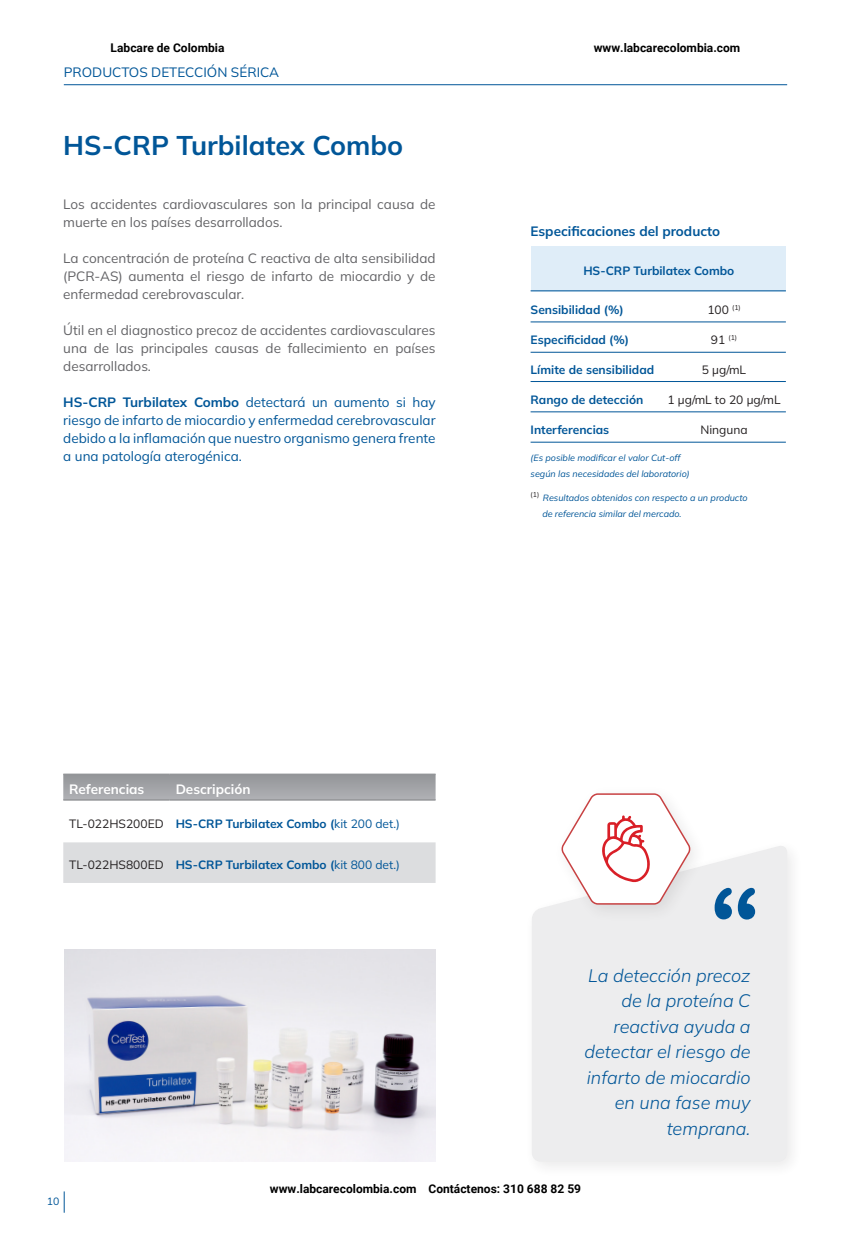
<style>
.page{position:relative;width:851px;height:1234px;background:#fff}
.page>*{position:absolute;margin:0;border:0;box-sizing:border-box;transform-origin:0 0}
.t1{font:108px "Arial Rounded MT Bold";color:#015698}
.t2{font:700 27px "Mulish";color:#015698}
.t3{font:italic 300 18px/25.5px "Mulish";color:#015698;text-align:right}
.t4{font:13.5px/18px "Mulish";color:#636366;text-align:justify}
.t5{font:13.5px/18px "Mulish";color:#015698;text-align:justify}
.t6{font:700 13.5px "Mulish";color:#015698}
.t7{font:700 13.5px "Mulish";color:#fff}
.t8{font:700 12px "Mulish";color:#015698}
.t9{font:700 12px "Roboto";color:#000}
.t10{font:12px "Mulish";color:#231f20}
.t11{font:10.5px "Mulish";color:#015698}
.t12{font:italic 9px/16.5px "Mulish";color:#015698}
.t13{font:7.05px "Mulish";color:#231f20}
.s1{font-weight:700}
.s2{font-size:12px}
.s3{font-weight:400;color:#231f20}
.s4{font-weight:400}
</style>
<div class="page">
<div style="left:531px;top:246px;width:254px;height:45px;background:#dfedf8"></div>
<div style="left:532px;top:846px;width:255px;height:315px;background:#ededee"></div>
<hr style="left:64px;top:84px;width:723px;height:1px;background:#015698">
<svg style="left:63px;top:775px;width:372px;height:24px;background:#a1a2a6"></svg>
<div style="left:63px;top:842px;width:372px;height:40px;background:#dcdddf"></div>
<hr style="left:63px;top:773px;width:107px;height:2px;background:#939598">
<hr style="left:170px;top:773px;width:265px;height:2px;background:#939598">
<hr style="left:63px;top:799px;width:107px;height:1px;background:#939598">
<hr style="left:170px;top:799px;width:265px;height:1px;background:#939598">
<hr style="left:530px;top:290px;width:255px;height:1px;background:#015698">
<hr style="left:530px;top:321px;width:255px;height:1px;background:#015698">
<hr style="left:530px;top:352px;width:255px;height:1px;background:#015698">
<hr style="left:530px;top:381px;width:255px;height:1px;background:#015698">
<hr style="left:530px;top:411px;width:255px;height:1px;background:#015698">
<hr style="left:530px;top:441px;width:255px;height:1px;background:#015698">
<div style="left:552px;top:783px;width:156px;height:139px;background:#231f20;opacity:.1"></div>
<svg style="left:560px;top:792px;width:131px;height:113px"></svg>
<svg style="left:64px;top:1191px;width:1px;height:21px"></svg>
<img style="left:64px;top:949px;width:371px;height:211px">
<p class="t9" style="left:111px;top:40px;width:115px">Labcare de Colombia</p>
<p class="t9" style="left:593px;top:40px;width:148px">www.labcarecolombia.com</p>
<p class="t5" style="left:64px;top:62px;width:217px">PRODUCTOS DETECCIÓN SÉRICA</p>
<h2 class="t2" style="left:63px;top:127px;width:341px">HS-CRP Turbilatex Combo</h2>
<p class="t4" style="left:63px;top:195px;width:374px">Los accidentes cardiovasculares son la principal causa de muerte en los países desarrollados.</p>
<p class="t4" style="left:63px;top:249px;width:374px">La concentración de proteína C reactiva de alta sensibilidad (PCR-AS) aumenta el riesgo de infarto de miocardio y de enfermedad cerebrovascular.</p>
<p class="t4" style="left:63px;top:321px;width:374px">Útil en el diagnostico precoz de accidentes cardiovasculares una de las principales causas de fallecimiento en países desarrollados.</p>
<p class="t5" style="left:63px;top:393px;width:374px"><span class="s1">HS-CRP Turbilatex Combo</span> detectará un aumento si hay riesgo de infarto de miocardio y enfermedad cerebrovascular debido a la inflamación que nuestro organismo genera frente a una patología aterogénica.</p>
<p class="t6" style="left:530px;top:222px;width:191px">Especificaciones del producto</p>
<p class="t8" style="left:583px;top:262px;width:152px">HS-CRP Turbilatex Combo</p>
<p class="t8" style="left:530px;top:301px;width:95px">Sensibilidad (%)</p>
<p class="t8" style="left:530px;top:331px;width:100px">Especificidad (%)</p>
<p class="t8" style="left:530px;top:361px;width:125px">Límite de sensibilidad</p>
<p class="t8" style="left:530px;top:391px;width:114px">Rango de detección</p>
<p class="t8" style="left:530px;top:421px;width:80px">Interferencias</p>
<p class="t10" style="left:707px;top:301px;width:35px">100 <sup>(1)</sup></p>
<p class="t13" style="left:710px;top:332px;width:28px"><span class="s2">91</span> (1)</p>
<p class="t10" style="left:701px;top:361px;width:46px">5 µg/mL</p>
<p class="t10" style="left:667px;top:391px;width:114px">1 µg/mL to 20 µg/mL</p>
<p class="t10" style="left:700px;top:421px;width:49px">Ninguna</p>
<p class="t12" style="left:530px;top:448px;width:160px">(Es posible modificar el valor Cut-off según las necesidades del laboratorio)</p>
<p class="t12" style="left:542px;top:489px;width:207px;text-indent:-12px"><sup>(1)</sup> Resultados obtenidos con respecto a un producto de referencia similar del mercado.</p>
<p class="t7" style="left:69px;top:779px;width:77px">Referencias</p>
<p class="t7" style="left:176px;top:779px;width:76px">Descripción</p>
<p class="t8" style="left:69px;top:815px;width:332px"><span class="s3">TL-022HS200ED</span> HS-CRP Turbilatex Combo (<span class="s4">kit 200 det.)</span></p>
<p class="t8" style="left:69px;top:856px;width:332px"><span class="s3">TL-022HS800ED</span> HS-CRP Turbilatex Combo (<span class="s4">kit 800 det.)</span></p>
<h1 class="t1" style="left:709px;top:864px;width:51px">“</h1>
<h3 class="t3" style="left:584px;top:961px;width:167px">La detección precoz de la proteína C reactiva ayuda a detectar el riesgo de infarto de miocardio en una fase muy temprana.</h3>
<p class="t11" style="left:47px;top:1193px;width:14px">10</p>
<p class="t9" style="left:270px;top:1180px;width:313px">www.labcarecolombia.com Contáctenos: 310 688 82 59</p>
</div>
